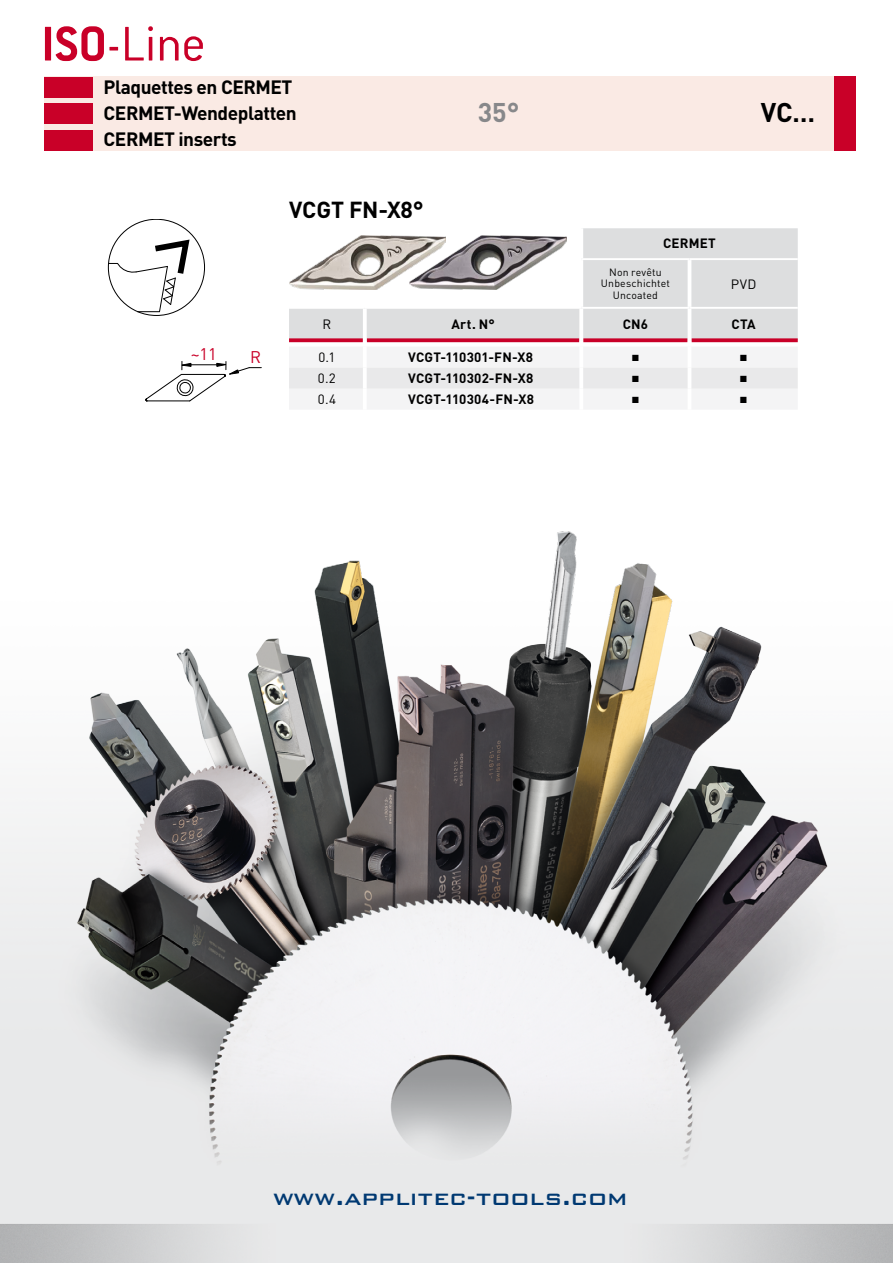
<style>
.page{position:relative;width:893px;height:1263px;background:#fff}
.page>*{position:absolute;margin:0;border:0;box-sizing:border-box;transform-origin:0 0}
.t1{font:53.4px "Conduit ITCTT Light";color:#c90028}
.t2{font:500 26.7px "Bank Gothic BT";color:#003f7d}
.t3{font:700 26.7px "DIN Pro";color:#87888a}
.t4{font:700 26.7px "DIN Pro";color:#000}
.t5{font:700 22.95px "DIN Pro";letter-spacing:-.01em;color:#000}
.t6{font:700 19.05px/25.8px "DIN Pro";letter-spacing:-.025em;color:#000}
.t7{font:16.65px "DIN Pro";color:#c90028}
.t8{font:700 13.35px "DIN Pro";letter-spacing:.015em;color:#000}
.t9{font:13.35px "DIN Pro";color:#000}
.t10{font:700 13.35px "Arial";color:#000}
.t11{font:10.5px/11.4px "DIN Pro";letter-spacing:.015em;color:#000;text-align:center}
.s1{font-family:"Conduit ITCTT Bold"}
</style>
<div class="page">
<img style="left:0;top:76px;width:893px;height:1187px">
<div style="left:44px;top:77px;width:812px;height:74px;background:#faeae4"></div>
<div style="left:44px;top:77px;width:49px;height:21px;background:#c90028"></div>
<div style="left:44px;top:103px;width:49px;height:21px;background:#c90028"></div>
<div style="left:44px;top:130px;width:49px;height:21px;background:#c90028"></div>
<div style="left:834px;top:77px;width:22px;height:74px;background:#c90028"></div>
<svg style="left:289px;top:228px;width:509px;height:110px;fill:#dddedf"></svg>
<svg style="left:289px;top:338px;width:74px;height:2px"></svg>
<svg style="left:367px;top:338px;width:212px;height:2px"></svg>
<svg style="left:583px;top:338px;width:105px;height:2px"></svg>
<svg style="left:691px;top:338px;width:107px;height:2px"></svg>
<hr style="left:363px;top:228px;width:4px;height:30px;background:#fff">
<hr style="left:579px;top:228px;width:4px;height:30px;background:#fff">
<hr style="left:363px;top:260px;width:4px;height:47px;background:#fff">
<hr style="left:579px;top:260px;width:4px;height:47px;background:#fff">
<hr style="left:363px;top:309px;width:4px;height:31px;background:#fff">
<svg style="left:579px;top:309px;width:4px;height:31px"></svg>
<hr style="left:688px;top:309px;width:3px;height:31px;background:#fff">
<hr style="left:365px;top:258px;width:216px;height:2px;background:#fff">
<hr style="left:581px;top:258px;width:108px;height:2px;background:#fff">
<hr style="left:689px;top:258px;width:109px;height:2px;background:#fff">
<hr style="left:289px;top:307px;width:76px;height:2px;background:#fff">
<hr style="left:365px;top:307px;width:216px;height:2px;background:#fff">
<hr style="left:581px;top:307px;width:108px;height:2px;background:#fff">
<hr style="left:689px;top:307px;width:109px;height:2px;background:#fff">
<hr style="left:688px;top:260px;width:3px;height:47px;background:#fff">
<svg style="left:289px;top:340px;width:509px;height:70px"></svg>
<hr style="left:688px;top:347px;width:3px;height:21px;background:#fff">
<hr style="left:688px;top:368px;width:3px;height:21px;background:#fff">
<hr style="left:688px;top:389px;width:3px;height:21px;background:#fff">
<svg style="left:109px;top:236px;width:84px;height:77px"></svg>
<img style="left:289px;top:236px;width:120px;height:53px">
<svg style="left:145px;top:361px;width:116px;height:41px"></svg>
<img style="left:409px;top:236px;width:158px;height:53px">
<h1 class="t1" style="left:41px;top:15px;width:166px"><span class="s1">ISO</span>-Line</h1>
<h3 class="t6" style="left:104px;top:72px;width:195px">Plaquettes en CERMET<br>CERMET-Wendeplatten<br>CERMET inserts</h3>
<h3 class="t5" style="left:289px;top:190px;width:136px">VCGT FN-X8°</h3>
<h2 class="t3" style="left:478px;top:90px;width:43px">35°</h2>
<h2 class="t4" style="left:761px;top:90px;width:56px">VC…</h2>
<p class="t8" style="left:663px;top:232px;width:54px">CERMET</p>
<p class="t11" style="left:601px;top:265px;width:70px">Non revêtu<br>Unbeschichtet<br>Uncoated</p>
<p class="t9" style="left:731px;top:273px;width:27px">PVD</p>
<p class="t7" style="left:191px;top:341px;width:28px">~11</p>
<p class="t7" style="left:250px;top:344px;width:12px">R</p>
<p class="t9" style="left:323px;top:314px;width:10px">R</p>
<p class="t8" style="left:451px;top:313px;width:45px">Art. N°</p>
<p class="t8" style="left:623px;top:313px;width:27px">CN6</p>
<p class="t8" style="left:731px;top:313px;width:26px">CTA</p>
<p class="t9" style="left:318px;top:347px;width:18px">0.1</p>
<p class="t8" style="left:408px;top:346px;width:126px">VCGT-110301-FN-X8</p>
<p class="t10" style="left:631px;top:347px;width:10px">■</p>
<p class="t10" style="left:740px;top:347px;width:10px">■</p>
<p class="t9" style="left:318px;top:368px;width:20px">0.2</p>
<p class="t8" style="left:408px;top:367px;width:127px">VCGT-110302-FN-X8</p>
<p class="t10" style="left:631px;top:368px;width:10px">■</p>
<p class="t10" style="left:740px;top:368px;width:10px">■</p>
<p class="t9" style="left:318px;top:389px;width:20px">0.4</p>
<p class="t8" style="left:408px;top:388px;width:127px">VCGT-110304-FN-X8</p>
<p class="t10" style="left:631px;top:389px;width:10px">■</p>
<p class="t10" style="left:740px;top:389px;width:10px">■</p>
<h2 class="t2" style="left:272px;top:1183px;width:357px">www.applitec-tools.com</h2>
</div>
